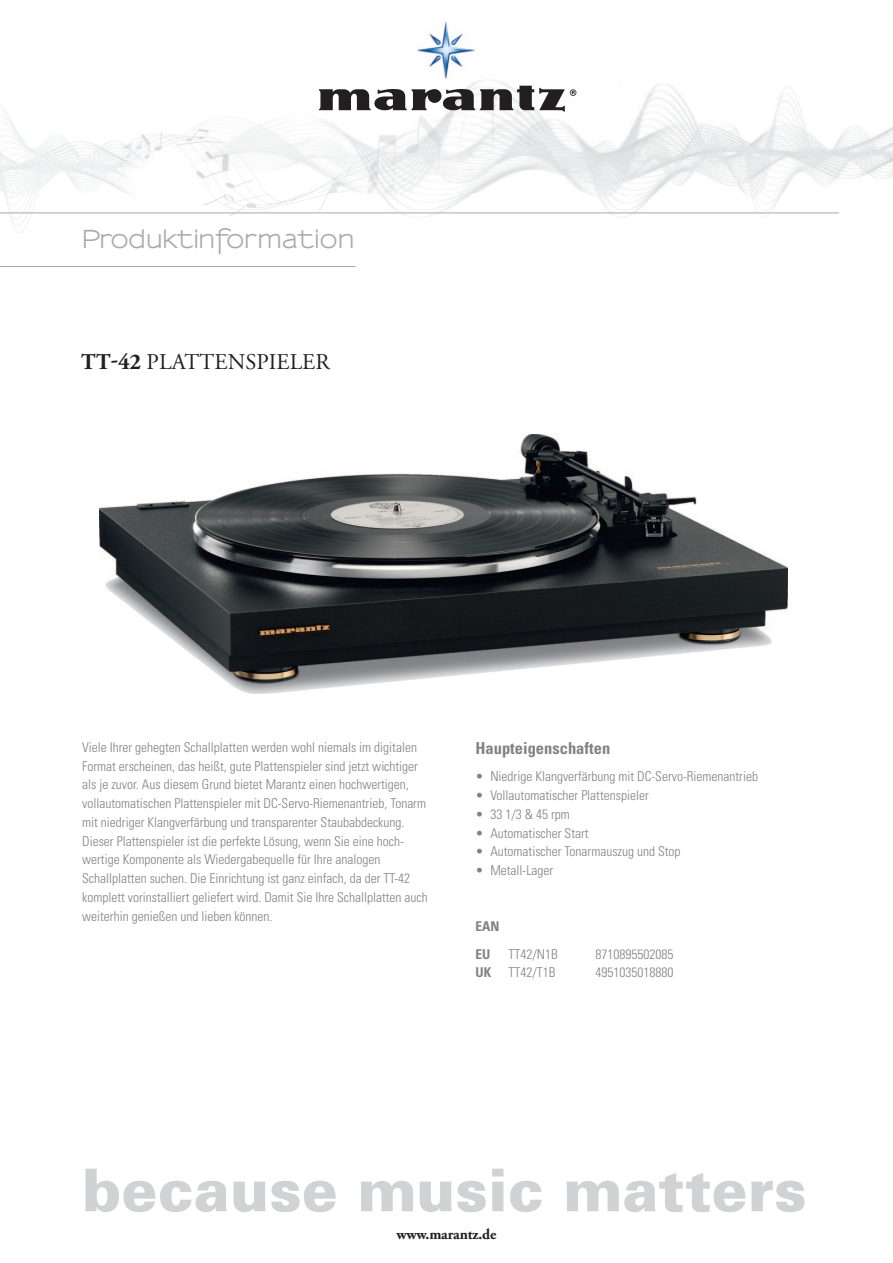
<style>
.page{position:relative;width:893px;height:1263px;background:#fff}
.page>*{position:absolute;margin:0;border:0;box-sizing:border-box;transform-origin:0 0}
.t1{font:700 24px "Sansumi";letter-spacing:-.01em;color:#a8a9ad}
.t2{font:22.5px "Adobe Garamond Pro";letter-spacing:.005em;color:#231f20}
.t3{font:700 condensed 16.5px "Univers";color:#808285}
.t4{font:700 15px "Adobe Garamond Pro";letter-spacing:-.01em;color:#231f20}
.t5{font:300 condensed 13.5px/18.8px "Univers";color:#808285}
.t6{font:700 condensed 13.5px/27.3px "Univers";color:#808285}
.s1{font-weight:700}
</style>
<div class="page">
<img style="left:0;top:49px;width:893px;height:184px">
<svg style="left:85px;top:1169px;width:142px;height:43px"></svg>
<svg style="left:234px;top:1181px;width:31px;height:31px"></svg>
<svg style="left:271px;top:1181px;width:65px;height:31px"></svg>
<svg style="left:361px;top:1181px;width:52px;height:30px"></svg>
<svg style="left:420px;top:1181px;width:66px;height:31px"></svg>
<svg style="left:492px;top:1169px;width:11px;height:42px"></svg>
<svg style="left:510px;top:1180px;width:31px;height:32px"></svg>
<svg style="left:566px;top:1173px;width:179px;height:39px"></svg>
<svg style="left:751px;top:1180px;width:53px;height:32px"></svg>
<svg style="left:319px;top:86px;width:257px;height:26px"></svg>
<hr style="left:0;top:213px;width:839px;height:1px;background:#a8a9ad">
<img style="left:418px;top:21px;width:57px;height:57px">
<img style="left:99px;top:434px;width:689px;height:259px">
<hr style="left:0;top:266px;width:355px;height:1px;background:#a8a9ad">
<h1 class="t1" style="left:81px;top:226px;width:275px">Produktinformation</h1>
<h2 class="t2" style="left:81px;top:349px;width:250px"><span class="s1">TT-42</span> PLATTENSPIELER</h2>
<p class="t5" style="left:82px;top:737px;width:347px">Viele Ihrer gehegten Schallplatten werden wohl niemals im digitalen Format erscheinen, das heißt, gute Plattenspieler sind jetzt wichtiger als je zuvor. Aus diesem Grund bietet Marantz einen hochwertigen, vollautomatischen Plattenspieler mit DC-Servo-Riemenantrieb, Tonarm mit niedriger Klangverfärbung und transparenter Staubabdeckung.<br>Dieser Plattenspieler ist die perfekte Lösung, wenn Sie eine hoch&shy;wertige Komponente als Wiedergabequelle für Ihre analogen Schallplatten suchen. Die Einrichtung ist ganz einfach, da der TT-42 komplett vorinstalliert geliefert wird. Damit Sie Ihre Schallplatten auch weiterhin genießen und lieben können.</p>
<p class="t3" style="left:475px;top:738px;width:136px">Haupteigenschaften</p>
<p class="t5" style="left:475px;top:767px;width:284px">• Niedrige Klangverfärbung mit DC-Servo-Riemenantrieb</p>
<p class="t5" style="left:475px;top:786px;width:175px">• Vollautomatischer Plattenspieler</p>
<p class="t5" style="left:475px;top:804px;width:96px">• 33 1/3 &amp; 45 rpm</p>
<p class="t5" style="left:475px;top:823px;width:115px">• Automatischer Start</p>
<p class="t5" style="left:475px;top:842px;width:207px">• Automatischer Tonarmauszug und Stop</p>
<p class="t5" style="left:475px;top:861px;width:79px">• Metall-Lager</p>
<p class="t6" style="left:475px;top:913px;width:26px">EAN<br>EU</p>
<p class="t5" style="left:508px;top:944px;width:51px">TT42/N1B</p>
<p class="t5" style="left:595px;top:944px;width:79px">8710895502085</p>
<p class="t6" style="left:475px;top:959px;width:17px">UK</p>
<p class="t5" style="left:508px;top:963px;width:49px">TT42/T1B</p>
<p class="t5" style="left:595px;top:963px;width:79px">4951035018880</p>
<p class="t4" style="left:396px;top:1226px;width:102px">www.marantz.de</p>
</div>
